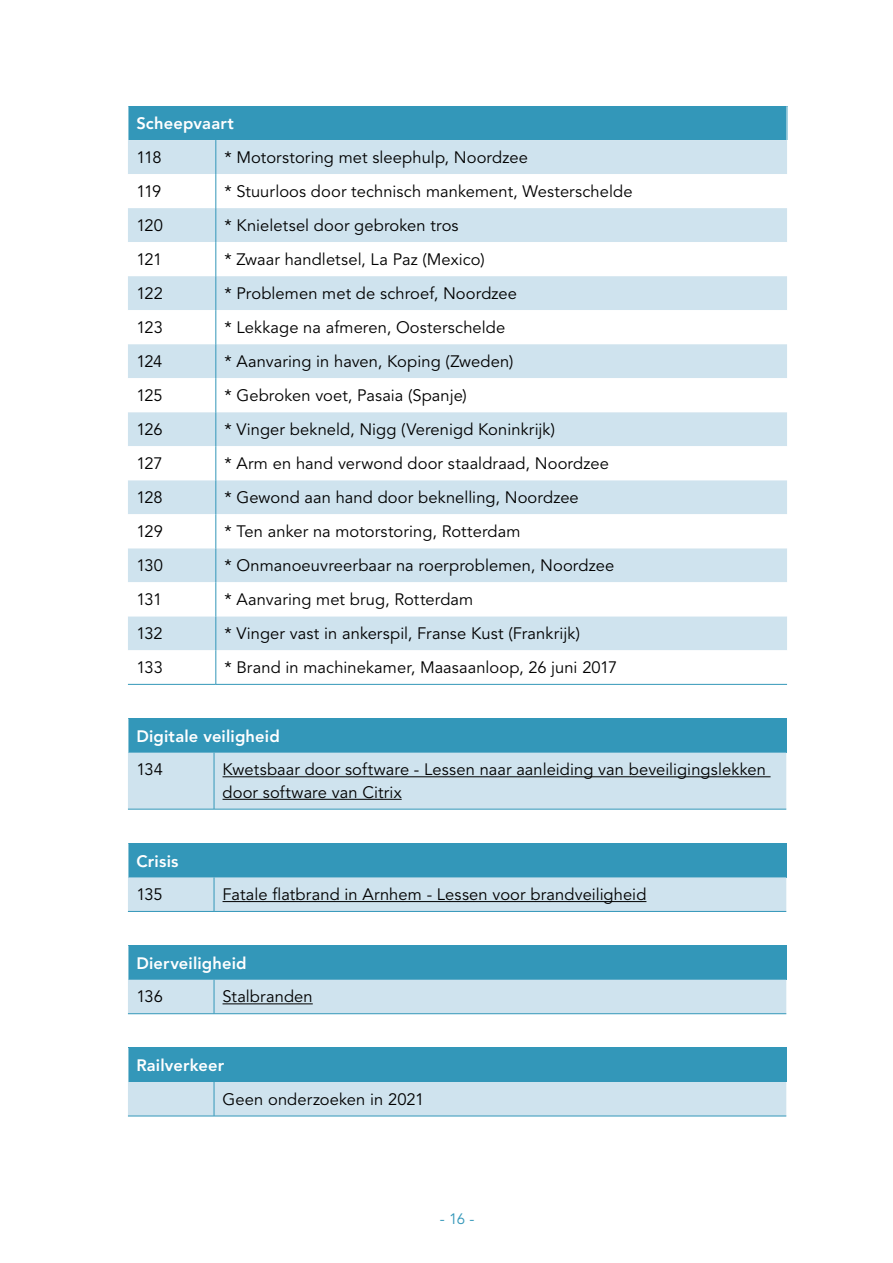
<style>
.page{position:relative;width:893px;height:1263px;background:#fff}
.page>*{position:absolute;margin:0;border:0;box-sizing:border-box;transform-origin:0 0}
.Alex___Tabel_Plat_Gr{font:16.5px/22.5px "Avenir LT Std";letter-spacing:.005em;color:#000}
.Alex___Tabel-kop_gro{font:800 16.5px "Avenir LT Std";letter-spacing:.01em;color:#fff}
.Alex___Tabel-kop{font:800 16.5px "Avenir LT Std";letter-spacing:.01em;color:#fff}
.t1{font:15px "Avenir LT Std";color:#3397b9}
</style>
<div class="page">
<div style="left:128px;top:106px;width:659px;height:34px;background:#3397b9"></div>
<div style="left:128px;top:140px;width:659px;height:34px;background:#cfe3ee"></div>
<svg style="left:128px;top:174px;width:659px;height:510px"></svg>
<hr style="left:128px;top:106px;width:1px;height:34px;background:#fff">
<hr style="left:216px;top:140px;width:1px;height:34px;background:#3397b9">
<hr style="left:216px;top:174px;width:1px;height:34px;background:#3397b9">
<hr style="left:216px;top:208px;width:1px;height:34px;background:#3397b9">
<hr style="left:216px;top:242px;width:1px;height:34px;background:#3397b9">
<hr style="left:216px;top:276px;width:1px;height:34px;background:#3397b9">
<hr style="left:216px;top:310px;width:1px;height:34px;background:#3397b9">
<hr style="left:216px;top:344px;width:1px;height:34px;background:#3397b9">
<hr style="left:216px;top:378px;width:1px;height:34px;background:#3397b9">
<hr style="left:216px;top:412px;width:1px;height:34px;background:#3397b9">
<hr style="left:216px;top:446px;width:1px;height:34px;background:#3397b9">
<hr style="left:216px;top:480px;width:1px;height:34px;background:#3397b9">
<hr style="left:216px;top:514px;width:1px;height:34px;background:#3397b9">
<hr style="left:216px;top:548px;width:1px;height:34px;background:#3397b9">
<hr style="left:216px;top:582px;width:1px;height:34px;background:#3397b9">
<hr style="left:216px;top:616px;width:1px;height:34px;background:#3397b9">
<hr style="left:216px;top:650px;width:1px;height:34px;background:#3397b9">
<hr style="left:128px;top:684px;width:88px;height:1px;background:#3397b9">
<hr style="left:216px;top:684px;width:571px;height:1px;background:#3397b9">
<div style="left:128px;top:719px;width:658px;height:34px;background:#3397b9"></div>
<div style="left:128px;top:753px;width:658px;height:56px;background:#cfe3ee"></div>
<hr style="left:128px;top:719px;width:1px;height:34px;background:#fff">
<hr style="left:214px;top:753px;width:1px;height:56px;background:#3397b9">
<hr style="left:128px;top:809px;width:86px;height:1px;background:#3397b9">
<hr style="left:214px;top:809px;width:572px;height:1px;background:#3397b9">
<hr style="left:223px;top:776px;width:548px;height:1px;background:#000">
<hr style="left:223px;top:799px;width:179px;height:1px;background:#000">
<div style="left:128px;top:843px;width:658px;height:34px;background:#3397b9"></div>
<svg style="left:128px;top:877px;width:658px;height:34px;background:#cce1ec"></svg>
<hr style="left:128px;top:843px;width:1px;height:34px;background:#fff">
<hr style="left:214px;top:877px;width:1px;height:34px;background:#3397b9">
<hr style="left:128px;top:911px;width:86px;height:1px;background:#3397b9">
<hr style="left:214px;top:911px;width:572px;height:1px;background:#3397b9">
<hr style="left:223px;top:901px;width:423px;height:1px;background:#000">
<div style="left:128px;top:946px;width:658px;height:34px;background:#3397b9"></div>
<div style="left:128px;top:980px;width:658px;height:33px;background:#cfe3ee"></div>
<hr style="left:128px;top:946px;width:1px;height:34px;background:#fff">
<hr style="left:214px;top:980px;width:1px;height:33px;background:#3397b9">
<hr style="left:128px;top:1013px;width:86px;height:1px;background:#3397b9">
<hr style="left:214px;top:1013px;width:572px;height:1px;background:#3397b9">
<hr style="left:223px;top:1003px;width:90px;height:1px;background:#000">
<div style="left:128px;top:1048px;width:658px;height:34px;background:#3397b9"></div>
<div style="left:128px;top:1082px;width:658px;height:34px;background:#cfe3ee"></div>
<hr style="left:128px;top:1048px;width:1px;height:34px;background:#fff">
<hr style="left:214px;top:1082px;width:1px;height:34px;background:#3397b9">
<hr style="left:128px;top:1116px;width:86px;height:1px;background:#3397b9">
<hr style="left:214px;top:1116px;width:572px;height:1px;background:#3397b9">
<p class="Alex___Tabel-kop_gro" style="left:136px;top:114px;width:99px">Scheepvaart</p>
<p class="Alex___Tabel_Plat_Gr" style="left:136px;top:146px;width:27px">118</p>
<p class="Alex___Tabel_Plat_Gr" style="left:224px;top:146px;width:305px">* Motorstoring met sleephulp, Noordzee</p>
<p class="Alex___Tabel_Plat_Gr" style="left:136px;top:180px;width:26px">119</p>
<p class="Alex___Tabel_Plat_Gr" style="left:224px;top:180px;width:410px">* Stuurloos door technisch mankement, Westerschelde</p>
<p class="Alex___Tabel_Plat_Gr" style="left:136px;top:214px;width:28px">120</p>
<p class="Alex___Tabel_Plat_Gr" style="left:224px;top:214px;width:236px">* Knieletsel door gebroken tros</p>
<p class="Alex___Tabel_Plat_Gr" style="left:136px;top:248px;width:28px">121</p>
<p class="Alex___Tabel_Plat_Gr" style="left:224px;top:248px;width:262px">* Zwaar handletsel, La Paz (Mexico)</p>
<p class="Alex___Tabel_Plat_Gr" style="left:136px;top:282px;width:28px">122</p>
<p class="Alex___Tabel_Plat_Gr" style="left:224px;top:282px;width:294px">* Problemen met de schroef, Noordzee</p>
<p class="Alex___Tabel_Plat_Gr" style="left:136px;top:316px;width:28px">123</p>
<p class="Alex___Tabel_Plat_Gr" style="left:224px;top:316px;width:282px">* Lekkage na afmeren, Oosterschelde</p>
<p class="Alex___Tabel_Plat_Gr" style="left:136px;top:350px;width:27px">124</p>
<p class="Alex___Tabel_Plat_Gr" style="left:224px;top:350px;width:290px">* Aanvaring in haven, Koping (Zweden)</p>
<p class="Alex___Tabel_Plat_Gr" style="left:136px;top:384px;width:28px">125</p>
<p class="Alex___Tabel_Plat_Gr" style="left:224px;top:384px;width:244px">* Gebroken voet, Pasaia (Spanje)</p>
<p class="Alex___Tabel_Plat_Gr" style="left:136px;top:418px;width:28px">126</p>
<p class="Alex___Tabel_Plat_Gr" style="left:224px;top:418px;width:332px">* Vinger bekneld, Nigg (Verenigd Koninkrijk)</p>
<p class="Alex___Tabel_Plat_Gr" style="left:136px;top:452px;width:28px">127</p>
<p class="Alex___Tabel_Plat_Gr" style="left:224px;top:452px;width:386px">* Arm en hand verwond door staaldraad, Noordzee</p>
<p class="Alex___Tabel_Plat_Gr" style="left:136px;top:486px;width:28px">128</p>
<p class="Alex___Tabel_Plat_Gr" style="left:224px;top:486px;width:356px">* Gewond aan hand door beknelling, Noordzee</p>
<p class="Alex___Tabel_Plat_Gr" style="left:136px;top:520px;width:28px">129</p>
<p class="Alex___Tabel_Plat_Gr" style="left:224px;top:520px;width:298px">* Ten anker na motorstoring, Rotterdam</p>
<p class="Alex___Tabel_Plat_Gr" style="left:136px;top:554px;width:28px">130</p>
<p class="Alex___Tabel_Plat_Gr" style="left:224px;top:554px;width:391px">* Onmanoeuvreerbaar na roerproblemen, Noordzee</p>
<p class="Alex___Tabel_Plat_Gr" style="left:136px;top:588px;width:27px">131</p>
<p class="Alex___Tabel_Plat_Gr" style="left:224px;top:588px;width:250px">* Aanvaring met brug, Rotterdam</p>
<p class="Alex___Tabel_Plat_Gr" style="left:136px;top:622px;width:28px">132</p>
<p class="Alex___Tabel_Plat_Gr" style="left:224px;top:622px;width:357px">* Vinger vast in ankerspil, Franse Kust (Frankrijk)</p>
<p class="Alex___Tabel_Plat_Gr" style="left:136px;top:656px;width:28px">133</p>
<p class="Alex___Tabel_Plat_Gr" style="left:224px;top:656px;width:395px">* Brand in machinekamer, Maasaanloop, 26 juni 2017</p>
<p class="Alex___Tabel-kop_gro" style="left:136px;top:726px;width:145px">Digitale veiligheid</p>
<p class="Alex___Tabel_Plat_Gr" style="left:136px;top:759px;width:28px">134</p>
<p class="Alex___Tabel_Plat_Gr" style="left:223px;top:759px;width:545px">Kwetsbaar door software - Lessen naar aanleiding van beveiligingslekken door software van Citrix</p>
<p class="Alex___Tabel-kop_gro" style="left:136px;top:851px;width:44px">Crisis</p>
<p class="Alex___Tabel_Plat_Gr" style="left:136px;top:883px;width:28px">135</p>
<p class="Alex___Tabel_Plat_Gr" style="left:223px;top:883px;width:425px">Fatale flatbrand in Arnhem - Lessen voor brandveiligheid</p>
<p class="Alex___Tabel-kop" style="left:136px;top:953px;width:112px">Dierveiligheid</p>
<p class="Alex___Tabel_Plat_Gr" style="left:136px;top:986px;width:28px">136</p>
<p class="Alex___Tabel_Plat_Gr" style="left:223px;top:986px;width:92px">Stalbranden</p>
<p class="Alex___Tabel-kop_gro" style="left:136px;top:1055px;width:89px">Railverkeer</p>
<p class="Alex___Tabel_Plat_Gr" style="left:223px;top:1088px;width:203px">Geen onderzoeken in 2021</p>
<p class="t1" style="left:440px;top:1210px;width:36px">- 16 -</p>
</div>
